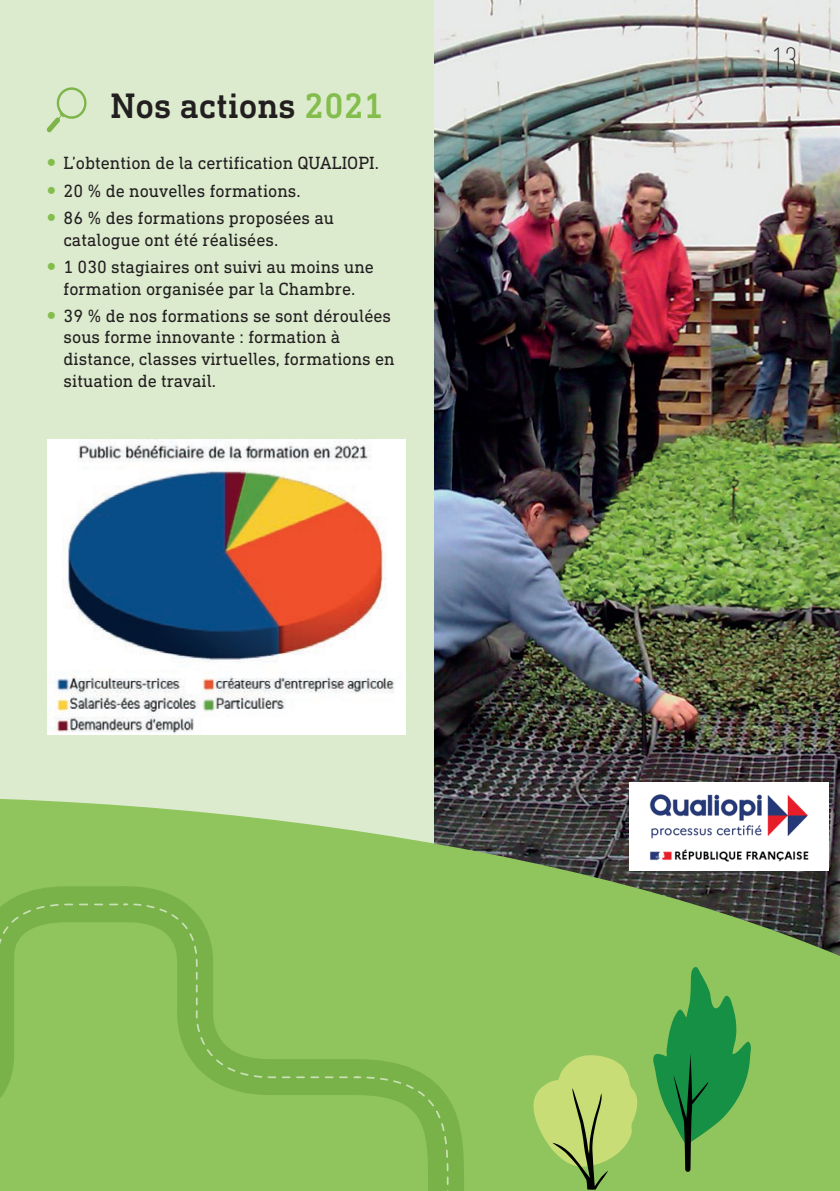
<style>
.page{position:relative;width:840px;height:1191px;background:#fff}
.page>*{position:absolute;margin:0;border:0;box-sizing:border-box;transform-origin:0 0}
.t1{font:500 36px "DIN Next Slab Pro";color:#231f20}
.t2{font:200 condensed 36px "DIN Next LT Pro";color:#231f20}
.t3{font:18px/27.2px "DIN Next Slab Pro";color:#231f20}
.s1{color:#83bd4c}
</style>
<div class="page">
<div style="left:0;top:0;width:839px;height:1191px;background:#dcebce"></div>
<img style="left:434px;top:0;width:405px;height:796px">
<svg style="left:0;top:796px;width:839px;height:395px;background:#87af5f"></svg>
<svg style="left:0;top:884px;width:466px;height:307px;background:#8abf57"></svg>
<svg style="left:0;top:902px;width:449px;height:289px;background:#8cc15a"></svg>
<svg style="left:533px;top:1054px;width:104px;height:135px;background:#a9c767"></svg>
<svg style="left:651px;top:966px;width:99px;height:205px;background:#53a54e"></svg>
<svg style="left:46px;top:87px;width:41px;height:46px"></svg>
<img style="left:48px;top:439px;width:357px;height:295px">
<img style="left:629px;top:782px;width:199px;height:88px">
<h1 class="t1" style="left:110px;top:85px;width:274px">Nos actions <span class="s1">2021</span></h1>
<p class="t3" style="left:64px;top:149px;width:317px">L’obtention de la certification QUALIOPI.<br>20 % de nouvelles formations.<br>86 % des formations proposées au</p>
<p class="t3" style="left:64px;top:226px;width:312px">catalogue ont été réalisées.<br>1 030 stagiaires ont suivi au moins une</p>
<p class="t3" style="left:64px;top:274px;width:329px">formation organisée par la Chambre.<br>39 % de nos formations se sont déroulées</p>
<p class="t3" style="left:64px;top:326px;width:332px;line-height:21.6px">sous forme innovante : formation à distance, classes virtuelles, formations en situation de travail.</p>
<h1 class="t2" style="left:769px;top:40px;width:27px">13</h1>
</div>
